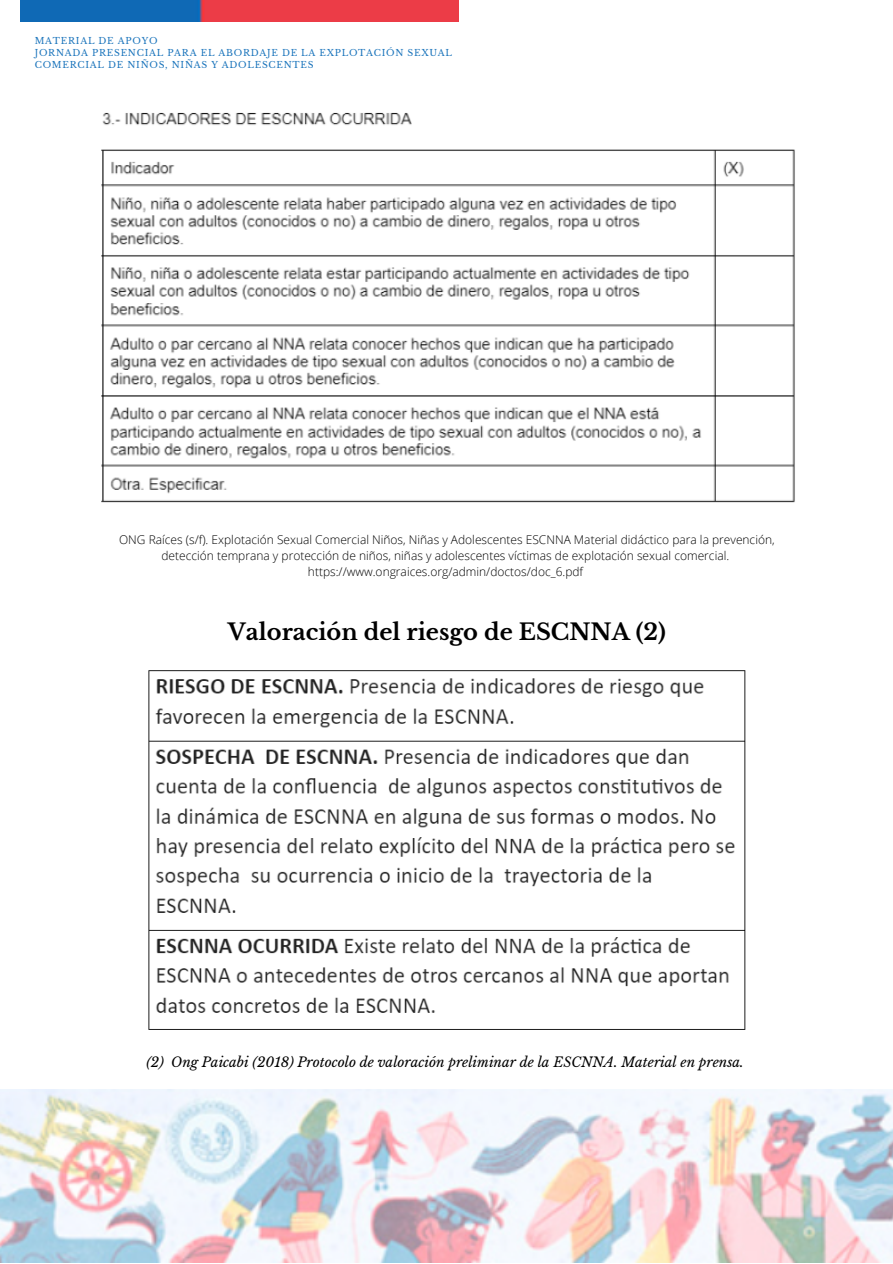
<style>
.page{position:relative;width:893px;height:1264px;background:#fff}
.page>*{position:absolute;margin:0;border:0;box-sizing:border-box;transform-origin:0 0}
.t1{font:700 22.5px "Libre Baskerville";color:#000}
.t2{font:italic 13.5px "Libre Baskerville";color:#000}
.t3{font:300 12px/16px "Open Sans";color:#000;text-align:center}
.t4{font:9px/12px "Libre Baskerville";letter-spacing:.08em;color:#1c75bc}
</style>
<div class="page">
<img style="left:0;top:1089px;width:892px;height:173px">
<img style="left:21px;top:0;width:437px;height:21px">
<img style="left:148px;top:670px;width:598px;height:360px">
<img style="left:101px;top:112px;width:694px;height:391px">
<p class="t4" style="left:35px;top:35px;width:419px">MATERIAL DE APOYO<br>JORNADA PRESENCIAL PARA EL ABORDAJE DE LA EXPLOTACIÓN SEXUAL<br>COMERCIAL DE NIÑOS, NIÑAS Y ADOLESCENTES</p>
<p class="t3" style="left:119px;top:531px;width:657px">ONG Raíces (s/f). Explotación Sexual Comercial Niños, Niñas y Adolescentes ESCNNA Material didáctico para la prevención, detección temprana y protección de niños, niñas y adolescentes víctimas de explotación sexual comercial. https://www.ongraices.org/admin/doctos/doc_6.pdf</p>
<h1 class="t1" style="left:228px;top:617px;width:439px">Valoración del riesgo de ESCNNA (2)</h1>
<p class="t2" style="left:146px;top:1054px;width:598px">(2) Ong Paicabi (2018) Protocolo de valoración preliminar de la ESCNNA. Material en prensa.</p>
</div>
